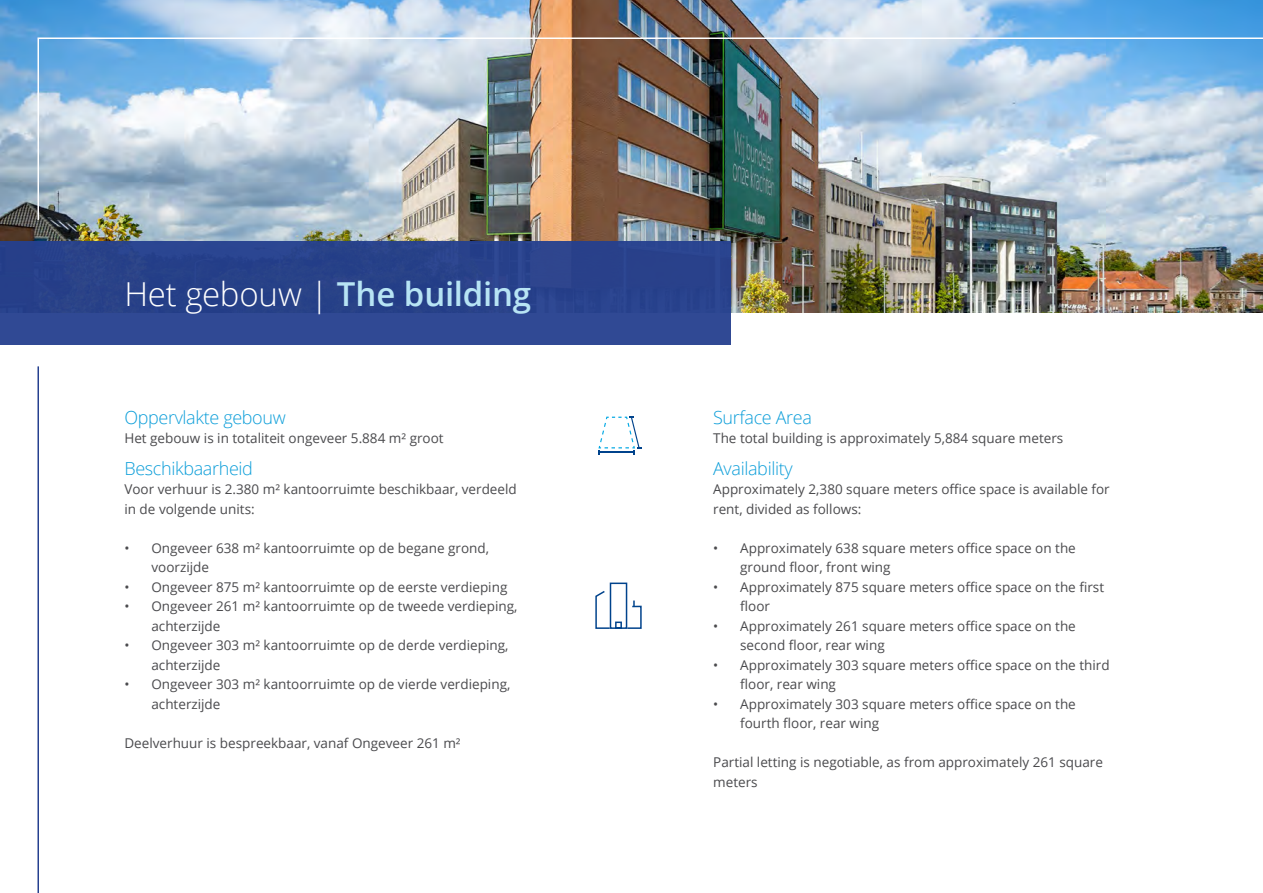
<style>
.page{position:relative;width:1263px;height:893px;background:#fff}
.page>*{position:absolute;margin:0;border:0;box-sizing:border-box;transform-origin:0 0}
.t1{font:600 33px "Open Sans";letter-spacing:-.005em;color:#b7e4f4}
.t2{font:300 18px "Open Sans";letter-spacing:-.02em;color:#0c9ed9}
.t3{font:13.5px/19.5px "Open Sans";color:#4a4a4d}
.s1{font-weight:300;color:#fff}
</style>
<div class="page">
<img style="left:0;top:0;width:1263px;height:241px">
<div style="left:0;top:241px;width:730px;height:104px;background:#25408f"></div>
<img style="left:37px;top:37px;width:1226px;height:409px">
<svg style="left:598px;top:417px;width:43px;height:37px"></svg>
<svg style="left:595px;top:582px;width:47px;height:47px"></svg>
<h1 class="t1" style="left:124px;top:271px;width:408px"><span class="s1">Het gebouw |</span> The building</h1>
<h2 class="t2" style="left:124px;top:405px;width:163px">Oppervlakte gebouw</h2>
<p class="t3" style="left:124px;top:428px;width:321px">Het gebouw is in totaliteit ongeveer 5.884 m² groot</p>
<h2 class="t2" style="left:124px;top:456px;width:130px">Beschikbaarheid</h2>
<p class="t3" style="left:124px;top:479px;width:394px">Voor verhuur is 2.380 m² kantoorruimte beschikbaar, verdeeld in de volgende units:</p>
<p class="t3" style="left:151px;top:538px;width:339px;text-indent:-27px">• Ongeveer 638 m² kantoorruimte op de begane grond, voorzijde</p>
<p class="t3" style="left:124px;top:577px;width:384px">• Ongeveer 875 m² kantoorruimte op de eerste verdieping</p>
<p class="t3" style="left:151px;top:596px;width:368px;text-indent:-27px">• Ongeveer 261 m² kantoorruimte op de tweede verdieping, achterzijde</p>
<p class="t3" style="left:151px;top:635px;width:359px;text-indent:-27px">• Ongeveer 303 m² kantoorruimte op de derde verdieping, achterzijde</p>
<p class="t3" style="left:151px;top:674px;width:360px;text-indent:-27px">• Ongeveer 303 m² kantoorruimte op de vierde verdieping, achterzijde</p>
<p class="t3" style="left:124px;top:733px;width:338px">Deelverhuur is bespreekbaar, vanaf Ongeveer 261 m²</p>
<h2 class="t2" style="left:713px;top:405px;width:100px">Surface Area</h2>
<p class="t3" style="left:713px;top:428px;width:352px">The total building is approximately 5,884 square meters</p>
<h2 class="t2" style="left:713px;top:456px;width:81px">Availability</h2>
<p class="t3" style="left:713px;top:479px;width:398px">Approximately 2,380 square meters office space is available for rent, divided as follows:</p>
<p class="t3" style="left:740px;top:538px;width:337px;text-indent:-27px">• Approximately 638 square meters office space on the ground floor, front wing</p>
<p class="t3" style="left:740px;top:577px;width:365px;text-indent:-27px">• Approximately 875 square meters office space on the first floor</p>
<p class="t3" style="left:740px;top:616px;width:337px;text-indent:-27px">• Approximately 261 square meters office space on the second floor, rear wing</p>
<p class="t3" style="left:740px;top:655px;width:371px;text-indent:-27px">• Approximately 303 square meters office space on the third floor, rear wing</p>
<p class="t3" style="left:740px;top:694px;width:337px;text-indent:-27px">• Approximately 303 square meters office space on the fourth floor, rear wing</p>
<p class="t3" style="left:713px;top:752px;width:391px">Partial letting is negotiable, as from approximately 261 square meters</p>
</div>
